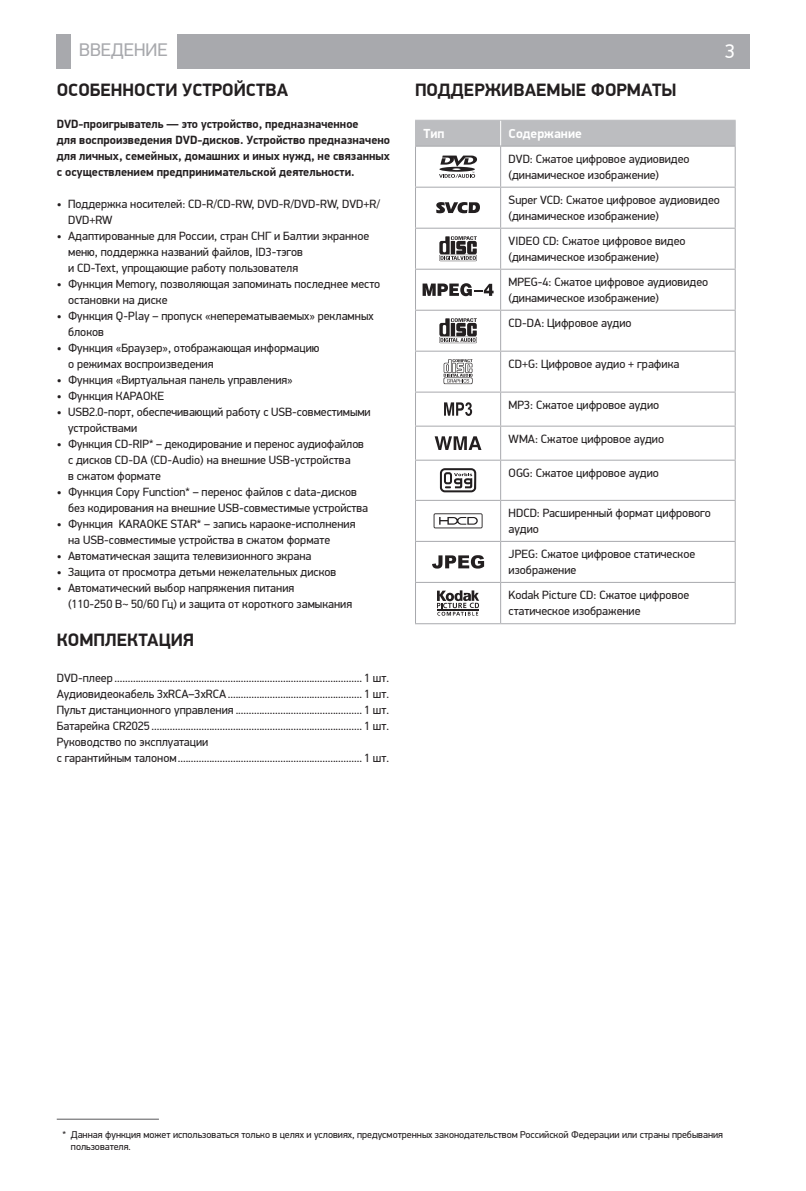
<style>
.page{position:relative;width:806px;height:1191px;background:#fff}
.page>*{position:absolute;margin:0;border:0;box-sizing:border-box;transform-origin:0 0}
.t1{font:20px "PF Din Display Pro";color:#fff}
.t2{font:18.4px "PF Din Display Pro";color:#a8a9ad}
.t3{font:700 18px "PF Din Display Pro";color:#231f20}
.t4{font:700 13.2px "PF Din Display Pro";color:#fff}
.t5{font:12px/16px "PF Din Display Pro";color:#231f20}
.t6{font:700 12px/16px "PF Din Display Pro";color:#231f20}
.t7{font:10px/12px "PF Din Display Pro";color:#231f20}
</style>
<div class="page">
<div style="left:57px;top:34px;width:14px;height:34px;background:#a8a9ad"></div>
<div style="left:177px;top:34px;width:571px;height:34px;background:#a8a9ad"></div>
<hr style="left:57px;top:1118px;width:102px;height:1px;background:#57585a">
<div style="left:415px;top:120px;width:320px;height:26px;background:#bcbdc0"></div>
<hr style="left:500px;top:120px;width:235px;height:1px;background:#bcbdc0">
<hr style="left:415px;top:147px;width:1px;height:40px;background:#a8a9ad">
<hr style="left:415px;top:146px;width:85px;height:1px;background:#a8a9ad">
<hr style="left:500px;top:147px;width:1px;height:40px;background:#a8a9ad">
<hr style="left:734px;top:147px;width:1px;height:40px;background:#a8a9ad">
<hr style="left:500px;top:146px;width:235px;height:1px;background:#a8a9ad">
<hr style="left:415px;top:188px;width:1px;height:40px;background:#a8a9ad">
<hr style="left:415px;top:187px;width:85px;height:1px;background:#a8a9ad">
<hr style="left:500px;top:188px;width:1px;height:40px;background:#a8a9ad">
<hr style="left:734px;top:188px;width:1px;height:40px;background:#a8a9ad">
<hr style="left:500px;top:187px;width:235px;height:1px;background:#a8a9ad">
<hr style="left:415px;top:229px;width:1px;height:40px;background:#a8a9ad">
<hr style="left:415px;top:228px;width:85px;height:1px;background:#a8a9ad">
<hr style="left:500px;top:229px;width:1px;height:40px;background:#a8a9ad">
<hr style="left:734px;top:229px;width:1px;height:40px;background:#a8a9ad">
<hr style="left:500px;top:228px;width:235px;height:1px;background:#a8a9ad">
<hr style="left:415px;top:270px;width:1px;height:40px;background:#a8a9ad">
<hr style="left:415px;top:269px;width:85px;height:1px;background:#a8a9ad">
<hr style="left:500px;top:270px;width:1px;height:40px;background:#a8a9ad">
<hr style="left:734px;top:270px;width:1px;height:40px;background:#a8a9ad">
<hr style="left:500px;top:269px;width:235px;height:1px;background:#a8a9ad">
<hr style="left:415px;top:311px;width:1px;height:40px;background:#a8a9ad">
<hr style="left:415px;top:310px;width:85px;height:1px;background:#a8a9ad">
<hr style="left:500px;top:311px;width:1px;height:40px;background:#a8a9ad">
<hr style="left:734px;top:311px;width:1px;height:40px;background:#a8a9ad">
<hr style="left:500px;top:310px;width:235px;height:1px;background:#a8a9ad">
<hr style="left:415px;top:352px;width:1px;height:39px;background:#a8a9ad">
<hr style="left:415px;top:351px;width:85px;height:1px;background:#a8a9ad">
<hr style="left:500px;top:352px;width:1px;height:39px;background:#a8a9ad">
<hr style="left:734px;top:352px;width:1px;height:39px;background:#a8a9ad">
<hr style="left:500px;top:351px;width:235px;height:1px;background:#a8a9ad">
<hr style="left:415px;top:392px;width:1px;height:33px;background:#a8a9ad">
<hr style="left:415px;top:391px;width:85px;height:1px;background:#a8a9ad">
<hr style="left:500px;top:392px;width:1px;height:33px;background:#a8a9ad">
<hr style="left:734px;top:392px;width:1px;height:33px;background:#a8a9ad">
<hr style="left:500px;top:391px;width:235px;height:1px;background:#a8a9ad">
<hr style="left:415px;top:426px;width:1px;height:34px;background:#a8a9ad">
<hr style="left:415px;top:425px;width:85px;height:1px;background:#a8a9ad">
<hr style="left:500px;top:426px;width:1px;height:34px;background:#a8a9ad">
<hr style="left:734px;top:426px;width:1px;height:34px;background:#a8a9ad">
<hr style="left:500px;top:425px;width:235px;height:1px;background:#a8a9ad">
<hr style="left:415px;top:461px;width:1px;height:39px;background:#a8a9ad">
<hr style="left:415px;top:460px;width:85px;height:1px;background:#a8a9ad">
<hr style="left:500px;top:461px;width:1px;height:39px;background:#a8a9ad">
<hr style="left:734px;top:461px;width:1px;height:39px;background:#a8a9ad">
<hr style="left:500px;top:460px;width:235px;height:1px;background:#a8a9ad">
<hr style="left:415px;top:501px;width:1px;height:40px;background:#a8a9ad">
<hr style="left:415px;top:500px;width:85px;height:1px;background:#a8a9ad">
<hr style="left:500px;top:501px;width:1px;height:40px;background:#a8a9ad">
<hr style="left:734px;top:501px;width:1px;height:40px;background:#a8a9ad">
<hr style="left:500px;top:500px;width:235px;height:1px;background:#a8a9ad">
<hr style="left:415px;top:542px;width:1px;height:40px;background:#a8a9ad">
<hr style="left:415px;top:541px;width:85px;height:1px;background:#a8a9ad">
<hr style="left:500px;top:542px;width:1px;height:40px;background:#a8a9ad">
<hr style="left:734px;top:542px;width:1px;height:40px;background:#a8a9ad">
<hr style="left:500px;top:541px;width:235px;height:1px;background:#a8a9ad">
<hr style="left:415px;top:583px;width:1px;height:40px;background:#a8a9ad">
<hr style="left:415px;top:582px;width:85px;height:1px;background:#a8a9ad">
<hr style="left:415px;top:623px;width:85px;height:1px;background:#a8a9ad">
<hr style="left:500px;top:583px;width:1px;height:40px;background:#a8a9ad">
<hr style="left:734px;top:583px;width:1px;height:40px;background:#a8a9ad">
<hr style="left:500px;top:582px;width:235px;height:1px;background:#a8a9ad">
<hr style="left:500px;top:623px;width:235px;height:1px;background:#a8a9ad">
<svg style="left:439px;top:156px;width:38px;height:22px"></svg>
<svg style="left:436px;top:202px;width:43px;height:11px"></svg>
<svg style="left:439px;top:236px;width:37px;height:25px"></svg>
<svg style="left:422px;top:283px;width:71px;height:13px"></svg>
<svg style="left:439px;top:318px;width:37px;height:25px"></svg>
<svg style="left:443px;top:359px;width:29px;height:25px"></svg>
<svg style="left:444px;top:402px;width:28px;height:14px"></svg>
<svg style="left:434px;top:436px;width:47px;height:14px"></svg>
<svg style="left:439px;top:468px;width:37px;height:24px"></svg>
<svg style="left:433px;top:513px;width:49px;height:15px"></svg>
<svg style="left:432px;top:555px;width:52px;height:13px"></svg>
<svg style="left:437px;top:590px;width:42px;height:26px"></svg>
<hr style="left:437px;top:609px;width:41px;height:1px;background:#231f20">
<h2 class="t2" style="left:79px;top:39px;width:90px">ВВЕДЕНИЕ</h2>
<h1 class="t1" style="left:724px;top:39px;width:11px">3</h1>
<h3 class="t3" style="left:57px;top:79px;width:233px">ОСОБЕННОСТИ УСТРОЙСТВА</h3>
<p class="t6" style="left:57px;top:116px;width:334px">DVD-проигрыватель — это устройство, предназначенное<br>для воспроизведения DVD-дисков. Устройство предназначено для личных, семейных, домашних и иных нужд, не связанных с осуществлением предпринимательской деятельности.</p>
<p class="t5" style="left:68px;top:196px;width:313px;text-indent:-11px">• Поддержка носителей: CD-R/CD-RW, DVD-R/DVD-RW, DVD+R/<br>DVD+RW</p>
<p class="t5" style="left:68px;top:228px;width:302px;text-indent:-11px">• Адаптированные для России, стран СНГ и Балтии экранное меню, поддержка названий файлов, ID3-тэгов<br>и CD-Text, упрощающие работу пользователя</p>
<p class="t5" style="left:68px;top:276px;width:313px;text-indent:-11px">• Функция Memory, позволяющая запоминать последнее место остановки на диске</p>
<p class="t5" style="left:68px;top:308px;width:307px;text-indent:-11px">• Функция Q-Play – пропуск «неперематываемых» рекламных блоков</p>
<p class="t5" style="left:68px;top:340px;width:253px;text-indent:-11px">• Функция «Браузер», отображающая информацию о режимах воспроизведения</p>
<p class="t5" style="left:57px;top:372px;width:237px">• Функция «Виртуальная панель управления»</p>
<p class="t5" style="left:57px;top:388px;width:109px">• Функция КАРАОКЕ</p>
<p class="t5" style="left:68px;top:404px;width:304px;text-indent:-11px">• USB2.0-порт, обеспечивающий работу с USB-совместимыми устройствами</p>
<p class="t5" style="left:68px;top:436px;width:297px;text-indent:-11px">• Функция CD-RIP* – декодирование и перенос аудиофайлов с дисков CD-DA (CD-Audio) на внешние USB-устройства<br>в сжатом формате</p>
<p class="t5" style="left:68px;top:484px;width:301px;text-indent:-11px">• Функция Copy Function* – перенос файлов с data-дисков без кодирования на внешние USB-совместимые устройства</p>
<p class="t5" style="left:68px;top:516px;width:289px;text-indent:-11px">• Функция KARAOKE STAR* – запись караоке-исполнения на USB-совместимые устройства в сжатом формате</p>
<p class="t5" style="left:57px;top:548px;width:256px">• Автоматическая защита телевизионного экрана</p>
<p class="t5" style="left:57px;top:564px;width:281px">• Защита от просмотра детьми нежелательных дисков</p>
<p class="t5" style="left:68px;top:580px;width:285px;text-indent:-11px">• Автоматический выбор напряжения питания<br>(110-250 В~ 50/60 Гц) и защита от короткого замыкания</p>
<h3 class="t3" style="left:57px;top:629px;width:139px">КОМПЛЕКТАЦИЯ</h3>
<p class="t5" style="left:57px;top:669px;width:334px">DVD-плеер .............................................................................................. 1 шт.<br>Аудиовидеокабель 3хRCA–3хRCA................................................... 1 шт.<br>Пульт дистанционного управления ................................................ 1 шт.<br>Батарейка CR2025 ................................................................................ 1 шт.<br>Руководство по эксплуатации<br>с гарантийным талоном...................................................................... 1 шт.</p>
<h3 class="t3" style="left:415px;top:79px;width:263px">ПОДДЕРЖИВАЕМЫЕ ФОРМАТЫ</h3>
<p class="t4" style="left:423px;top:126px;width:23px">Тип</p>
<p class="t4" style="left:508px;top:126px;width:75px">Содержание</p>
<p class="t5" style="left:508px;top:151px;width:182px">DVD: Сжатое цифровое аудиовидео (динамическое изображение)</p>
<p class="t5" style="left:508px;top:192px;width:213px">Super VCD: Сжатое цифровое аудиовидео (динамическое изображение)</p>
<p class="t5" style="left:508px;top:233px;width:178px">VIDEO CD: Сжатое цифровое видео (динамическое изображение)</p>
<p class="t5" style="left:508px;top:274px;width:201px">MPEG-4: Сжатое цифровое аудиовидео (динамическое изображение)</p>
<p class="t5" style="left:508px;top:315px;width:124px">CD-DA: Цифровое аудио</p>
<p class="t5" style="left:508px;top:356px;width:172px">CD+G: Цифровое аудио + графика</p>
<p class="t5" style="left:508px;top:397px;width:152px">MP3: Сжатое цифровое аудио</p>
<p class="t5" style="left:508px;top:431px;width:157px">WMA: Сжатое цифровое аудио</p>
<p class="t5" style="left:508px;top:465px;width:152px">OGG: Сжатое цифровое аудио</p>
<p class="t5" style="left:508px;top:505px;width:203px">HDCD: Расширенный формат цифрового аудио</p>
<p class="t5" style="left:508px;top:546px;width:188px">JPEG: Сжатое цифровое статическое изображение</p>
<p class="t5" style="left:508px;top:587px;width:182px">Kodak Picture CD: Сжатое цифровое статическое изображение</p>
<p class="t7" style="left:71px;top:1129px;width:653px;text-indent:-8px">* Данная функция может использоваться только в целях и условиях, предусмотренных законодательством Российской Федерации или страны пребывания пользователя.</p>
</div>
